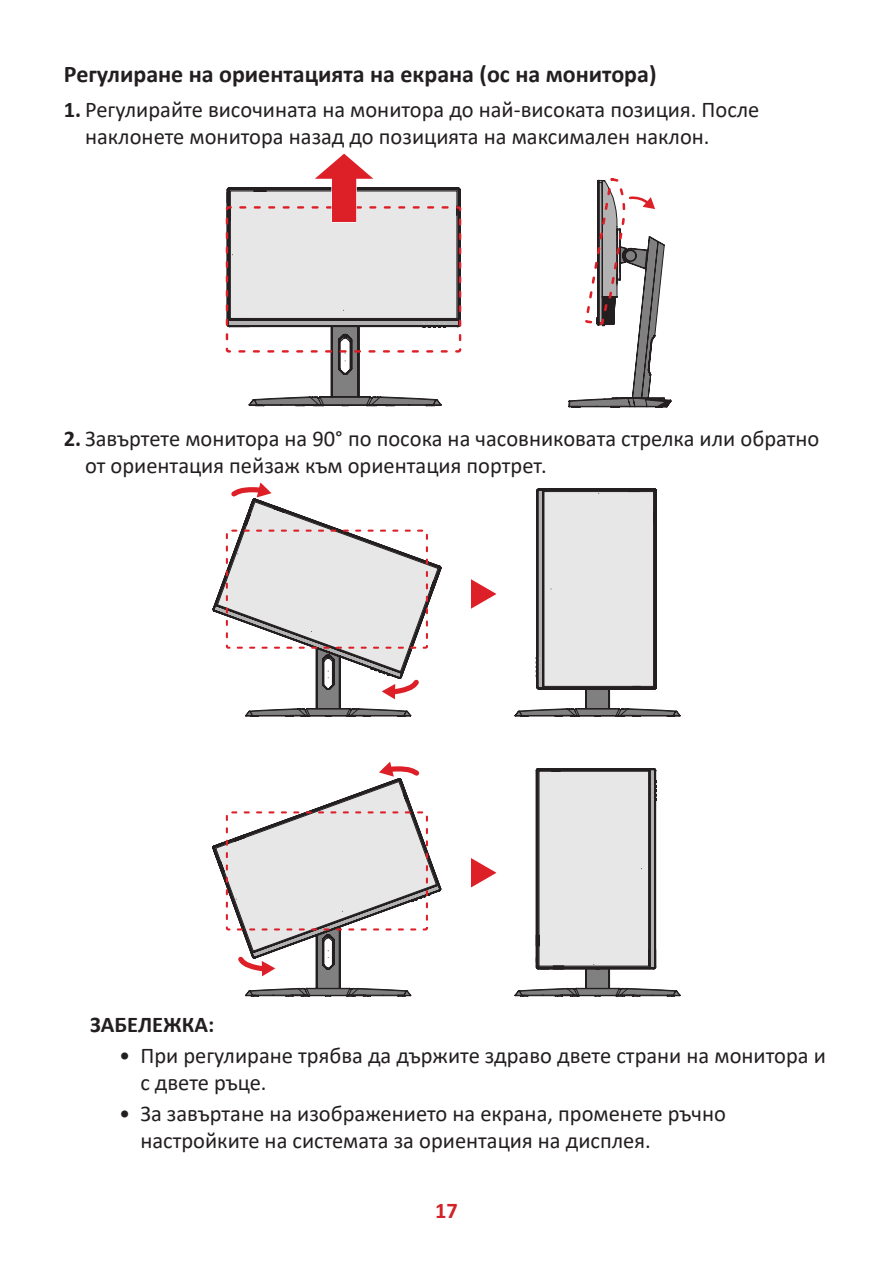
<style>
.page{position:relative;width:893px;height:1263px;background:#fff}
.page>*{position:absolute;margin:0;border:0;box-sizing:border-box;transform-origin:0 0}
.t1{font:700 24px "Calibri";color:#231f20}
.t2{font:22.5px/27px "Calibri";color:#231f20}
.t3{font:700 22.5px "Calibri";color:#231f20}
.t4{font:700 22.5px "Calibri";color:#d1232a}
.s1{font-weight:700}
</style>
<div class="page">
<svg style="left:569px;top:178px;width:102px;height:230px"></svg>
<svg style="left:227px;top:153px;width:233px;height:253px"></svg>
<svg style="left:515px;top:489px;width:165px;height:228px"></svg>
<svg style="left:515px;top:768px;width:165px;height:229px"></svg>
<svg style="left:471px;top:579px;width:25px;height:30px"></svg>
<svg style="left:471px;top:858px;width:25px;height:30px"></svg>
<svg style="left:213px;top:762px;width:228px;height:235px"></svg>
<svg style="left:213px;top:482px;width:228px;height:235px"></svg>
<p class="t1" style="left:64px;top:57px;width:594px">Регулиране на ориентацията на екрана (ос на монитора)</p>
<p class="t2" style="left:85px;top:96px;width:676px;text-indent:-21px"><span class="s1">1.</span> Регулирайте височината на монитора до най-високата позиция. После наклонете монитора назад до позицията на максимален наклон.</p>
<p class="t2" style="left:85px;top:425px;width:736px;text-indent:-21px"><span class="s1">2.</span> Завъртете монитора на 90° по посока на часовниковата стрелка или обратно от ориентация пейзаж към ориентация портрет.</p>
<p class="t3" style="left:90px;top:1008px;width:126px">ЗАБЕЛЕЖКА:</p>
<p class="t2" style="left:140px;top:1042px;width:687px;text-indent:-21px">• При регулиране трябва да държите здраво двете страни на монитора и с двете ръце.</p>
<p class="t2" style="left:140px;top:1100px;width:587px;text-indent:-21px">• За завъртане на изображението на екрана, променете ръчно настройките на системата за ориентация на дисплея.</p>
<p class="t4" style="left:435px;top:1194px;width:24px">17</p>
</div>
